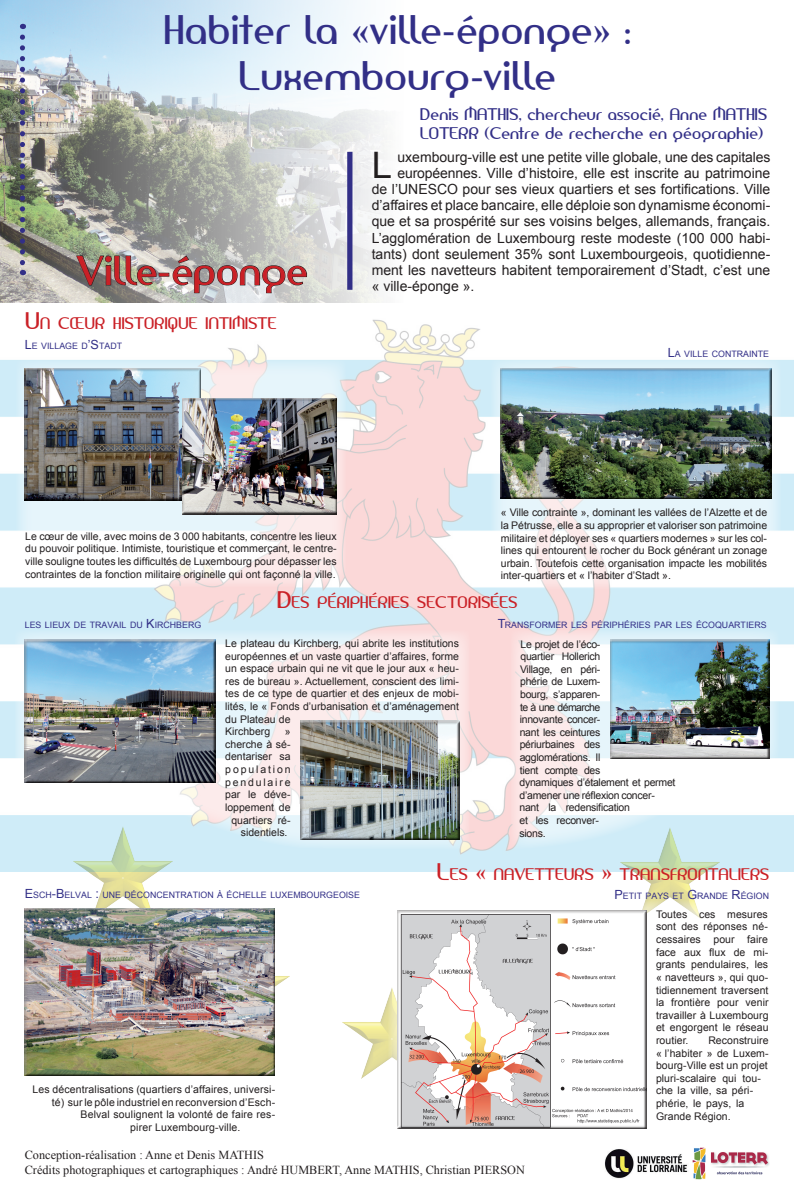
<style>
.page{position:relative;width:794px;height:1191px;background:#fff}
.page>*{position:absolute;margin:0;border:0;box-sizing:border-box;transform-origin:0 0}
.t1{font:38.5px/46.2px "Amerika Sans";color:#322f87;text-align:center}
.t2{font:38.5px "Amerika Sans";color:#ca2026}
.t3{font:36.5px "Arial";color:#231f20}
.t4{font:15.75px/18.9px "Amerika Sans";color:#322f87}
.t5{font:15.68px "Amerika Sans";color:#ca2026}
.t6{font:14px/16.1px "Arial";color:#231f20;text-align:right}
.t7{font:12.25px/14.7px "Times New Roman";color:#231f20}
.t8{font:10.5px/12.6px "Arial";color:#231f20;text-align:justify}
.t9{font:10.5px/12.6px "Arial";letter-spacing:-.025em;color:#231f20}
.t10{font:8.82px "Arial";color:#322f87}
.s1{font-size:22.4px}
.s2{font-size:12.6px}
</style>
<div class="page">
<img style="left:73px;top:871px;width:100px;height:37px">
<img style="left:275px;top:976px;width:14px;height:11px">
<img style="left:343px;top:1000px;width:45px;height:78px">
<img style="left:620px;top:871px;width:99px;height:29px">
<img style="left:0;top:319px;width:794px;height:552px">
<svg style="left:16px;top:358px;width:330px;height:229px"></svg>
<svg style="left:490px;top:358px;width:291px;height:231px"></svg>
<svg style="left:15px;top:629px;width:455px;height:221px"></svg>
<svg style="left:510px;top:630px;width:269px;height:220px"></svg>
<svg style="left:388px;top:900px;width:313px;height:229px"></svg>
<img style="left:0;top:0;width:385px;height:303px">
<svg style="left:20px;top:37px;width:5px;height:238px"></svg>
<div style="left:347px;top:152px;width:5px;height:138px;background:#322f87"></div>
<svg style="left:76px;top:255px;width:231px;height:38px;background:#a6a7a2"></svg>
<img style="left:605px;top:1149px;width:88px;height:30px">
<img style="left:693px;top:1147px;width:76px;height:32px">
<div style="left:25px;top:368px;width:178px;height:134px;background:#231f20;opacity:.75"></div>
<div style="left:182px;top:398px;width:155px;height:117px;background:#231f20;opacity:.75"></div>
<div style="left:500px;top:368px;width:271px;height:131px;background:#231f20;opacity:.75"></div>
<div style="left:25px;top:640px;width:191px;height:143px;background:#231f20;opacity:.75"></div>
<div style="left:300px;top:721px;width:160px;height:119px;background:#231f20;opacity:.75"></div>
<div style="left:610px;top:639px;width:159px;height:120px;background:#231f20;opacity:.75"></div>
<div style="left:25px;top:908px;width:250px;height:168px;background:#231f20;opacity:.75"></div>
<div style="left:396px;top:910px;width:250px;height:219px;background:#231f20;opacity:.75"></div>
<h1 class="t1" style="left:163px;top:6px;width:469px">Habiter la «ville-éponge» :<br>Luxembourg-ville</h1>
<h3 class="t4" style="left:420px;top:105px;width:349px">Denis MATHIS, chercheur associé, Anne MATHIS<br>LOTERR (Centre de recherche en géographie)</h3>
<h2 class="t3" style="left:372px;top:141px;width:22px">L</h2>
<p class="t6" style="left:372px;top:149px;width:400px">uxembourg-ville est une petite ville globale, une des capitales européennes. Ville d’histoire, elle est inscrite au patrimoine<br>de l’UNESCO pour ses vieux quartiers et ses fortifications. Ville d’affaires et place bancaire, elle déploie son dynamisme économi&shy;que et sa prospérité sur ses voisins belges, allemands, français.<br>L’agglomération de Luxembourg reste modeste (100 000 habi&shy;tants) dont seulement 35% sont Luxembourgeois, quotidienne&shy;ment les navetteurs habitent temporairement d’Stadt, c’est une</p>
<h1 class="t2" style="left:76px;top:246px;width:233px">Ville-éponge</h1>
<h3 class="t6" style="left:372px;top:278px;width:104px">« ville-éponge ».</h3>
<h3 class="t5" style="left:25px;top:314px;width:253px"><span class="s1">U</span>N CŒUR HISTORIQUE INTIMISTE</h3>
<p class="t10" style="left:25px;top:340px;width:99px"><span class="s2">L</span>E VILLAGE D<span class="s2">’S</span>TADT</p>
<p class="t8" style="left:25px;top:530px;width:313px">Le cœur de ville, avec moins de 3 000 habitants, concentre les lieux du pouvoir politique. Intimiste, touristique et commerçant, le centre&shy;ville souligne toutes les difficultés de Luxembourg pour dépasser les contraintes de la fonction militaire originelle qui ont façonné la ville.</p>
<p class="t10" style="left:668px;top:348px;width:103px"><span class="s2">L</span>A VILLE CONTRAINTE</p>
<p class="t8" style="left:501px;top:506px;width:268px">« Ville contrainte », dominant les vallées de l’Alzette et de la Pétrusse, elle a su approprier et valoriser son patrimoine militaire et déployer ses « quartiers modernes » sur les col&shy;lines qui entourent le rocher du Bock générant un zonage urbain. Toutefois cette organisation impacte les mobilités inter-quartiers et « l’habiter d’Stadt ».</p>
<h3 class="t5" style="left:277px;top:592px;width:242px"><span class="s1">D</span>ES PÉRIPHÉRIES SECTORISÉES</h3>
<p class="t10" style="left:25px;top:618px;width:178px">LES LIEUX DE TRAVAIL DU <span class="s2">K</span>IRCHBERG</p>
<p class="t10" style="left:498px;top:618px;width:269px"><span class="s2">T</span>RANSFORMER LES PÉRIPHÉRIES PAR LES ÉCOQUARTIERS</p>
<p class="t9" style="left:519px;top:638px;width:157px">Le projet de l’éco-<br>quartier Hollerich<br>Village, en péri-<br>phérie de Luxem-<br>bourg, s’apparen-<br>te à une démarche<br>innovante concer-<br>nant les ceintures<br>périurbaines des<br>agglomérations. Il<br>tient compte des<br>dynamiques d’étalement et permet d’amener une réflexion concer&shy;nant la redensification<br>et les reconver-<br>sions.</p>
<p class="t8" style="left:225px;top:637px;width:235px;text-align:left">Le plateau du Kirchberg, qui abrite les institutions européennes et un vaste quartier d’affaires, forme un espace urbain qui ne vit que le jour aux « heu&shy;res de bureau ». Actuellement, conscient des limi&shy;tes de ce type de quartier et des enjeux de mobi&shy;lités, le « Fonds d’urbanisation et d’aménagement du Plateau de<br>Kirchberg</p>
<p class="t8" style="left:225px;top:725px;width:67px;text-align:right">»<br>cherche à sé&shy;dentariser sa population pendulaire par le déve&shy;loppement de quartiers ré&shy;sidentiels.</p>
<h3 class="t5" style="left:436px;top:864px;width:334px"><span class="s1">L</span>ES <span class="s1">«</span> NAVETTEURS <span class="s1">»</span> TRANSFRONTALIERS</h3>
<p class="t10" style="left:25px;top:889px;width:337px"><span class="s2">E</span>SCH<span class="s2">-B</span> ELVAL <span class="s2">:</span> UNE DÉCONCENTRATION À ÉCHELLE LUXEMBOURGEOISE</p>
<p class="t10" style="left:614px;top:890px;width:156px"><span class="s2">P</span>ETIT PAYS ET <span class="s2">G</span> RANDE <span class="s2">R</span>ÉGION</p>
<p class="t8" style="left:656px;top:908px;width:114px">Toutes ces mesures sont des réponses né&shy;cessaires pour faire face aux flux de mi&shy;grants pendulaires, les « navetteurs », qui quo&shy;tidiennement traversent la frontière pour venir travailler à Luxembourg et engorgent le réseau routier.</p>
<p class="t8" style="left:656px;top:1034px;width:114px;text-align:left;text-indent:52px">Reconstruire « l’habiter » de Luxem&shy;bourg-Ville est un projet pluri-scalaire qui tou&shy;che la ville, sa péri&shy;phérie, le pays, la<br>Grande Région.</p>
<p class="t8" style="left:33px;top:1083px;width:244px">Les décentralisations (quartiers d’affaires, universi-</p>
<p class="t8" style="left:52px;top:1095px;width:225px">té) sur le pôle industriel en reconversion d’Esch-</p>
<p class="t8" style="left:81px;top:1108px;width:196px">Belval soulignent la volonté de faire res-</p>
<p class="t8" style="left:130px;top:1121px;width:112px">pirer Luxembourg-ville.</p>
<p class="t7" style="left:25px;top:1147px;width:501px">Conception-réalisation : Anne et Denis MATHIS<br>Crédits photographiques et cartographiques : André HUMBERT, Anne MATHIS, Christian PIERSON</p>
</div>
